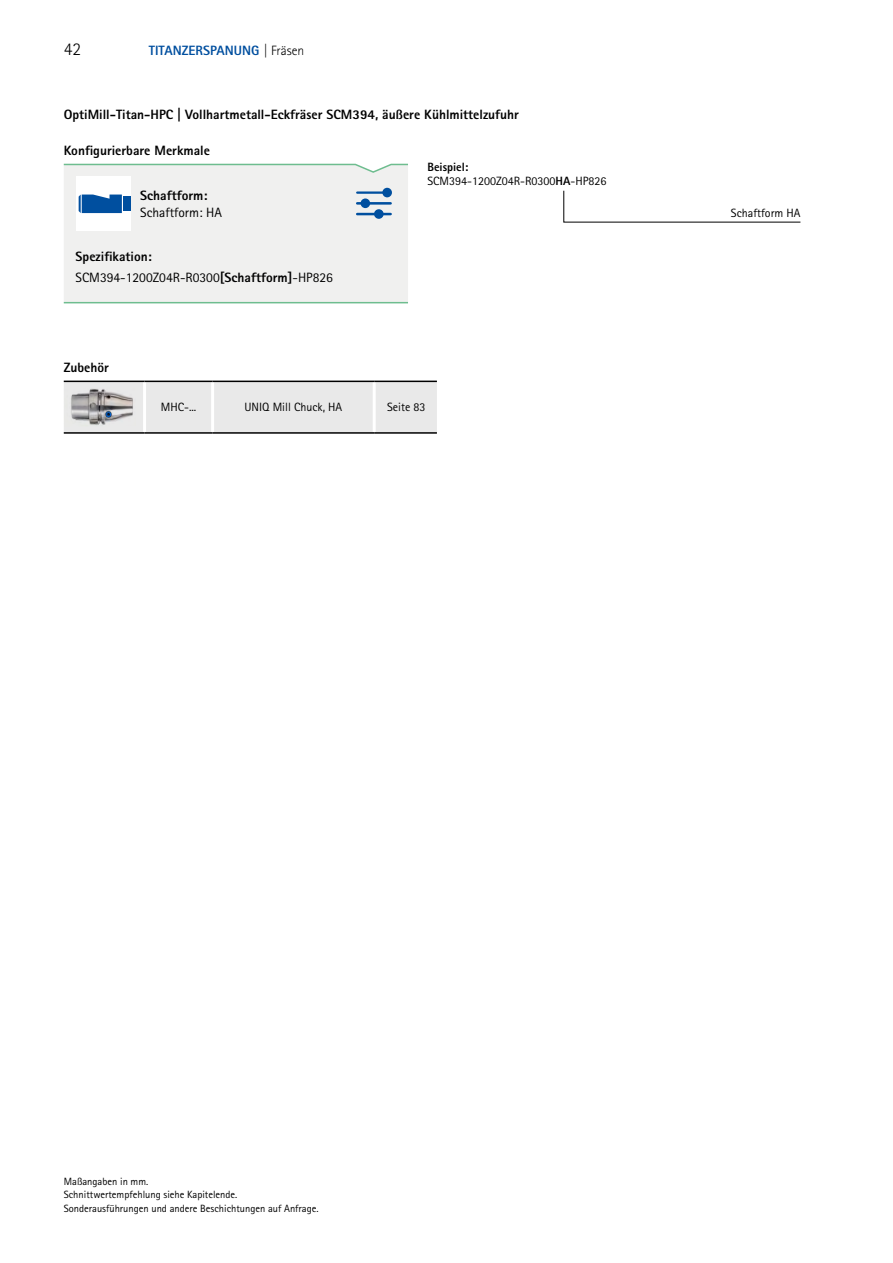
<style>
.page{position:relative;width:893px;height:1263px;background:#fff}
.page>*{position:absolute;margin:0;border:0;box-sizing:border-box;transform-origin:0 0}
.t1{font:300 18px "Rotis Sans Serif W1 G";color:#000}
.t2{font:800 13.5px "Rotis Sans Serif W1 G";color:#000}
.t3{font:13.5px/20.7px "Rotis Sans Serif W1 G";color:#000}
.t4{font:800 13.5px "Rotis Sans Serif W1 G";color:#004f9f}
.t5{font:12px/13.5px "Rotis Sans Serif W1 G";color:#000}
.t6{font:10.5px/13.5px "Rotis Sans Serif W1 G";color:#000}
.s1{font-weight:300;color:#000}
.s2{font-weight:800}
</style>
<div class="page">
<div style="left:64px;top:382px;width:373px;height:50px;background:#e9e9e9"></div>
<hr style="left:211px;top:382px;width:3px;height:50px;background:#fff">
<hr style="left:373px;top:382px;width:3px;height:50px;background:#fff">
<hr style="left:143px;top:382px;width:3px;height:50px;background:#fff">
<hr style="left:64px;top:432px;width:81px;height:2px;background:#000">
<hr style="left:145px;top:432px;width:68px;height:2px;background:#000">
<hr style="left:213px;top:432px;width:161px;height:2px;background:#000">
<hr style="left:374px;top:432px;width:63px;height:2px;background:#000">
<hr style="left:64px;top:381px;width:81px;height:1px;background:#000">
<hr style="left:145px;top:381px;width:68px;height:1px;background:#000">
<hr style="left:213px;top:381px;width:161px;height:1px;background:#000">
<hr style="left:374px;top:381px;width:63px;height:1px;background:#000">
<div style="left:64px;top:174px;width:344px;height:128px;background:#f0f0ef"></div>
<hr style="left:64px;top:302px;width:344px;height:1px;background:#6ebd8f">
<svg style="left:63px;top:163px;width:345px;height:11px"></svg>
<svg style="left:563px;top:190px;width:238px;height:32px"></svg>
<div style="left:382px;top:188px;width:10px;height:9px;background:#004f9f;border-radius:50%"></div>
<hr style="left:357px;top:191px;width:27px;height:3px;background:#004f9f">
<div style="left:361px;top:198px;width:9px;height:10px;background:#004f9f;border-radius:50%"></div>
<hr style="left:357px;top:202px;width:34px;height:3px;background:#004f9f">
<svg style="left:374px;top:209px;width:10px;height:10px"></svg>
<hr style="left:357px;top:213px;width:34px;height:2px;background:#004f9f">
<div style="left:76px;top:176px;width:54px;height:55px;background:#fff"></div>
<svg style="left:79px;top:195px;width:43px;height:18px"></svg>
<div style="left:123px;top:197px;width:7px;height:14px;background:#004f9f"></div>
<img style="left:64px;top:387px;width:72px;height:40px">
<h1 class="t1" style="left:64px;top:39px;width:19px">42</h1>
<p class="t4" style="left:149px;top:42px;width:157px">TITANZERSPANUNG <span class="s1">| Fräsen</span></p>
<p class="t2" style="left:64px;top:106px;width:457px">OptiMill-Titan-HPC | Vollhartmetall-Eckfräser SCM394, äußere Kühlmittelzufuhr</p>
<p class="t2" style="left:64px;top:142px;width:148px">Konfigurierbare Merkmale</p>
<p class="t2" style="left:140px;top:187px;width:69px">Schaftform:</p>
<p class="t3" style="left:140px;top:202px;width:83px">Schaftform: HA</p>
<p class="t3" style="left:76px;top:247px;width:259px"><span class="s2">Spezifikation:<br></span>SCM394-1200Z04R-R0300<span class="s2">[Schaftform]</span>-HP826</p>
<p class="t2" style="left:64px;top:359px;width:47px">Zubehör</p>
<p class="t5" style="left:427px;top:161px;width:181px"><span class="s2">Beispiel:<br></span>SCM394-1200Z04R-R0300<span class="s2">HA</span>-HP826</p>
<p class="t5" style="left:161px;top:401px;width:37px">MHC-...</p>
<p class="t5" style="left:244px;top:401px;width:99px">UNIQ Mill Chuck, HA</p>
<p class="t5" style="left:387px;top:401px;width:40px">Seite 83</p>
<p class="t5" style="left:731px;top:206px;width:71px">Schaftform HA</p>
<p class="t6" style="left:64px;top:1175px;width:256px">Maßangaben in mm.<br>Schnittwertempfehlung siehe Kapitelende.<br>Sonderausführungen und andere Beschichtungen auf Anfrage.</p>
</div>
